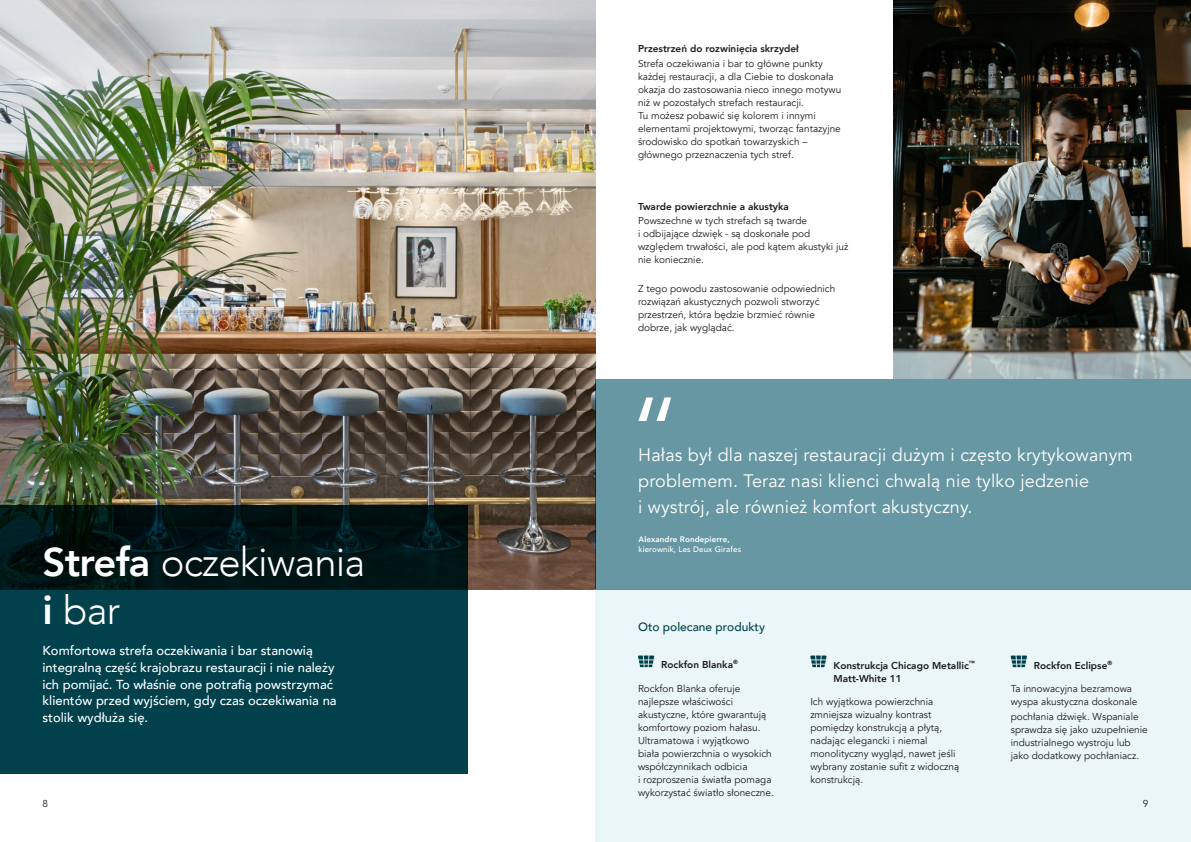
<style>
.page{position:relative;width:1191px;height:842px;background:#fff}
.page>*{position:absolute;margin:0;border:0;box-sizing:border-box;transform-origin:0 0}
.t1{font:300 40px/48px "Avenir";letter-spacing:-.02em;color:#fff}
.t2{font:18px/26px "Avenir";letter-spacing:.01em;color:#fff}
.t3{font:500 13px/16.9px "Avenir";color:#fff}
.t4{font:500 12px "Avenir";color:#00414c}
.t5{font:10px/13px "Avenir";color:#1d1d1b}
.t6{font:800 10px/13px "Avenir";color:#1d1d1b}
.t7{font:500 8px "Avenir";letter-spacing:.01em;color:#fff}
.t8{font:800 8px "Avenir";letter-spacing:.01em;color:#fff}
.s1{font-weight:800}
</style>
<div class="page">
<img style="left:0;top:0;width:595px;height:589px">
<div style="left:595px;top:589px;width:596px;height:253px;background:#ebf6f9"></div>
<img style="left:893px;top:0;width:298px;height:379px">
<div style="left:595px;top:379px;width:596px;height:210px;background:#6697a2"></div>
<svg style="left:0;top:505px;width:468px;height:269px;background:#00323a"></svg>
<svg style="left:638px;top:397px;width:33px;height:24px"></svg>
<svg style="left:638px;top:655px;width:16px;height:12px"></svg>
<svg style="left:810px;top:655px;width:16px;height:12px"></svg>
<svg style="left:1010px;top:655px;width:17px;height:12px"></svg>
<p class="t6" style="left:638px;top:42px;width:162px">Przestrzeń do rozwinięcia skrzydeł</p>
<p class="t5" style="left:638px;top:57px;width:205px">Strefa oczekiwania i bar to główne punkty każdej restauracji, a dla Ciebie to doskonała okazja do zastosowania nieco innego motywu niż w pozostałych strefach restauracji.<br>Tu możesz pobawić się kolorem i innymi elementami projektowymi, tworząc fantazyjne środowisko do spotkań towarzyskich – głównego przeznaczenia tych stref.</p>
<p class="t6" style="left:638px;top:200px;width:152px">Twarde powierzchnie a akustyka</p>
<p class="t5" style="left:638px;top:214px;width:212px">Powszechne w tych strefach są twarde<br>i odbijające dzwięk - są doskonałe pod względem trwałości, ale pod kątem akustyki już nie koniecznie.</p>
<p class="t5" style="left:638px;top:282px;width:199px">Z tego powodu zastosowanie odpowiednich rozwiązań akustycznych pozwoli stworzyć przestrzeń, która będzie brzmieć równie dobrze, jak wyglądać.</p>
<h2 class="t2" style="left:638px;top:442px;width:496px">Hałas był dla naszej restauracji dużym i często krytykowanym problemem. Teraz nasi klienci chwalą nie tylko jedzenie<br>i wystrój, ale również komfort akustyczny.</h2>
<p class="t8" style="left:638px;top:533px;width:93px">Alexandre Rondepierre,</p>
<p class="t7" style="left:638px;top:543px;width:104px">kierownik, Les Deux Girafes</p>
<h1 class="t1" style="left:43px;top:538px;width:324px"><span class="s1">Strefa</span> oczekiwania <span class="s1">i</span> bar</h1>
<h3 class="t3" style="left:43px;top:641px;width:296px">Komfortowa strefa oczekiwania i bar stanowią integralną część krajobrazu restauracji i nie należy ich pomijać. To właśnie one potrafią powstrzymać klientów przed wyjściem, gdy czas oczekiwania na stolik wydłuża się.</h3>
<p class="t4" style="left:638px;top:617px;width:128px">Oto polecane produkty</p>
<p class="t6" style="left:661px;top:657px;width:78px">Rockfon Blanka<sup>®</sup></p>
<p class="t6" style="left:1034px;top:658px;width:80px">Rockfon Eclipse<sup>®</sup></p>
<p class="t6" style="left:833px;top:658px;width:143px">Konstrukcja Chicago Metallic<sup>™<br></sup>Matt-White 11</p>
<p class="t5" style="left:638px;top:682px;width:137px">Rockfon Blanka oferuje najlepsze właściwości akustyczne, które gwarantują komfortowy poziom hałasu.<br>Ultramatowa i wyjątkowo<br>biała powierzchnia o wysokich współczynnikach odbicia<br>i rozproszenia światła pomaga wykorzystać światło słoneczne.</p>
<p class="t5" style="left:1010px;top:682px;width:128px">Ta innowacyjna bezramowa wyspa akustyczna doskonale</p>
<p class="t5" style="left:1010px;top:710px;width:139px">pochłania dźwięk. Wspaniale sprawdza się jako uzupełnienie industrialnego wystroju lub jako dodatkowy pochłaniacz.</p>
<p class="t5" style="left:810px;top:695px;width:150px">Ich wyjątkowa powierzchnia zmniejsza wizualny kontrast pomiędzy konstrukcją a płytą, nadając elegancki i niemal monolityczny wygląd, nawet jeśli wybrany zostanie sufit z widoczną konstrukcją.</p>
<p class="t5" style="left:43px;top:797px;width:7px">8</p>
<p class="t5" style="left:1142px;top:797px;width:7px">9</p>
</div>
